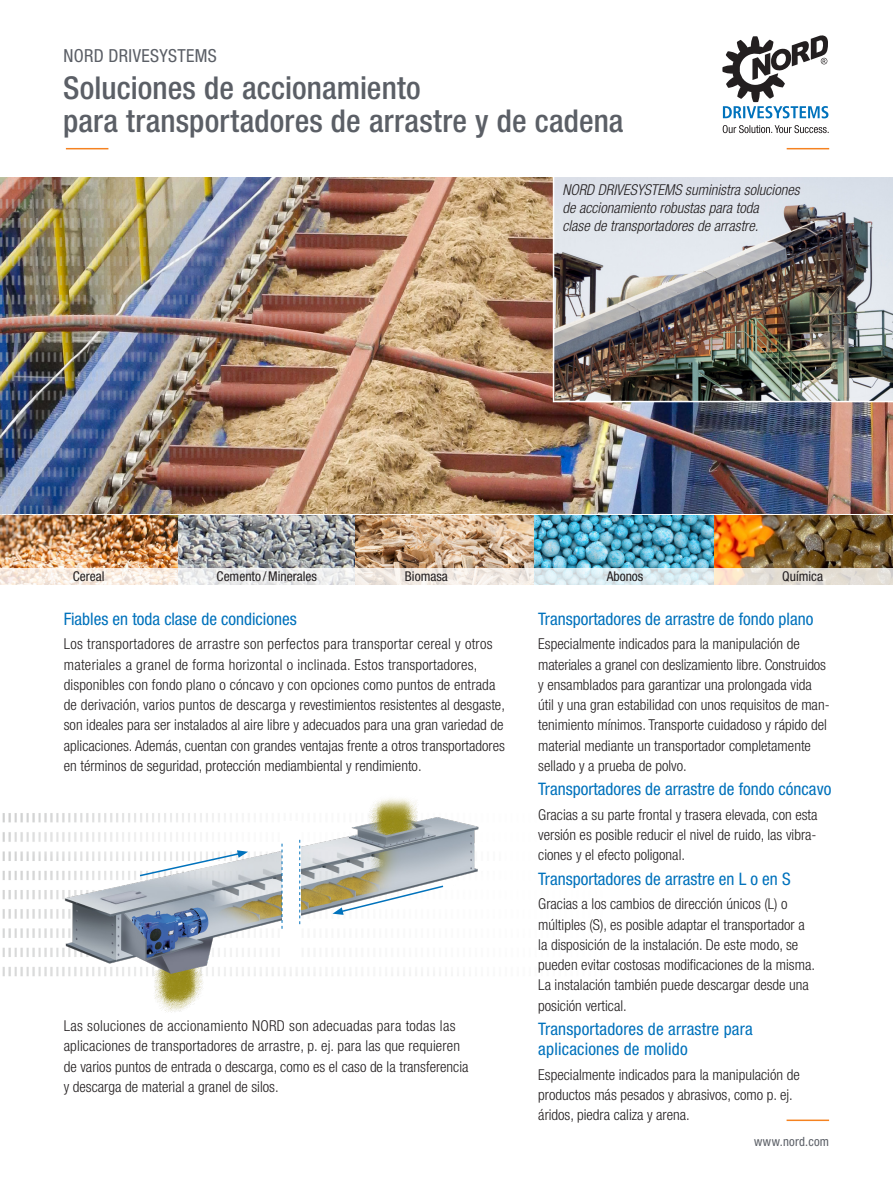
<style>
.page{position:relative;width:893px;height:1188px;background:#fff}
.page>*{position:absolute;margin:0;border:0;box-sizing:border-box;transform-origin:0 0}
.t1{font:500 condensed 31.5px "Helvetica Neue LT Std";letter-spacing:.005em;color:#5b5f66}
.t2{font:condensed 18px "Helvetica Neue LT Std";letter-spacing:.02em;color:#5b5f66}
.Fliesstext_Abst_N_3{font:condensed 17.25px "Helvetica Neue LT Std";color:#0072bc}
.Fliesstext_Abst_N_3-2{font:300 condensed 15px/20.2px "Helvetica Neue LT Std";color:#231f20}
.Intro_Text{font:italic 300 condensed 15px "Helvetica Neue LT Std";color:#231f20}
.Fliesstext_Abst_N_3-3{font:300 condensed 15px "Helvetica Neue LT Std";letter-spacing:.02em;color:#231f20}
.t3{font:condensed 13.5px "Helvetica Neue LT Std";color:#231f20}
.t4{font:condensed 12.75px "Helvetica Neue LT Std";letter-spacing:.02em;color:#5b5f66}
</style>
<div class="page">
<img style="left:2px;top:813px;width:51px;height:164px">
<img style="left:576px;top:402px;width:317px;height:111px">
<img style="left:355px;top:540px;width:180px;height:28px">
<img style="left:0;top:540px;width:355px;height:28px">
<img style="left:535px;top:515px;width:358px;height:53px">
<img style="left:576px;top:177px;width:317px;height:224px">
<svg style="left:0;top:568px;width:893px;height:17px"></svg>
<img style="left:56px;top:798px;width:423px;height:215px">
<div style="left:282px;top:821px;width:18px;height:137px;background:#fff"></div>
<svg style="left:282px;top:844px;width:1px;height:85px"></svg>
<svg style="left:299px;top:840px;width:1px;height:84px"></svg>
<svg style="left:138px;top:850px;width:110px;height:27px"></svg>
<svg style="left:332px;top:884px;width:113px;height:31px"></svg>
<hr style="left:787px;top:1120px;width:42px;height:1px;background:#f58220">
<img style="left:0;top:177px;width:576px;height:363px">
<hr style="left:66px;top:148px;width:42px;height:1px;background:#f58220">
<hr style="left:787px;top:148px;width:42px;height:1px;background:#f58220">
<svg style="left:723px;top:125px;width:106px;height:8px"></svg>
<svg style="left:722px;top:35px;width:106px;height:83px"></svg>
<p class="t2" style="left:64px;top:45px;width:155px">NORD DRIVESYSTEMS</p>
<p class="t1" style="left:63px;top:69px;width:359px">Soluciones de accionamiento</p>
<p class="t1" style="left:63px;top:102px;width:562px">para transportadores de arrastre y de cadena</p>
<p class="Intro_Text" style="left:562px;top:181px;width:239px">NORD DRIVESYSTEMS suministra soluciones</p>
<p class="Intro_Text" style="left:562px;top:199px;width:198px">de accionamiento robustas para toda</p>
<p class="Intro_Text" style="left:562px;top:217px;width:198px">clase de transportadores de arrastre.</p>
<p class="t3" style="left:73px;top:568px;width:33px">Cereal</p>
<p class="t3" style="left:217px;top:568px;width:102px">Cemento /Minerales</p>
<p class="t3" style="left:405px;top:568px;width:44px">Biomasa</p>
<p class="t3" style="left:607px;top:568px;width:38px">Abonos</p>
<p class="t3" style="left:782px;top:568px;width:42px">Química</p>
<p class="Fliesstext_Abst_N_3" style="left:538px;top:609px;width:277px">Transportadores de arrastre de fondo plano</p>
<p class="Fliesstext_Abst_N_3-2" style="left:538px;top:634px;width:263px">Especialmente indicados para la manipulación de</p>
<p class="Fliesstext_Abst_N_3-2" style="left:538px;top:654px;width:289px">materiales a granel con deslizamiento libre. Construidos y ensamblados para garantizar una prolongada vida</p>
<p class="Fliesstext_Abst_N_3-2" style="left:538px;top:695px;width:293px">útil y una gran estabilidad con unos requisitos de man&shy;tenimiento mínimos. Transporte cuidadoso y rápido del material mediante un transportador completamente sellado y a prueba de polvo.</p>
<p class="Fliesstext_Abst_N_3" style="left:538px;top:779px;width:295px">Transportadores de arrastre de fondo cóncavo</p>
<p class="Fliesstext_Abst_N_3-2" style="left:538px;top:804px;width:281px">Gracias a su parte frontal y trasera elevada, con esta</p>
<p class="Fliesstext_Abst_N_3-2" style="left:538px;top:825px;width:280px">versión es posible reducir el nivel de ruido, las vibra&shy;ciones y el efecto poligonal.</p>
<p class="Fliesstext_Abst_N_3" style="left:538px;top:869px;width:254px">Transportadores de arrastre en L o en S</p>
<p class="Fliesstext_Abst_N_3-2" style="left:538px;top:894px;width:278px">Gracias a los cambios de dirección únicos (L) o múltiples (S), es posible adaptar el transportador a la disposición de la instalación. De este modo, se pueden evitar costosas modificaciones de la misma.<br>La instalación también puede descargar desde una posición vertical.</p>
<p class="Fliesstext_Abst_N_3" style="left:538px;top:1019px;width:216px">Transportadores de arrastre para</p>
<p class="Fliesstext_Abst_N_3" style="left:538px;top:1039px;width:151px">aplicaciones de molido</p>
<p class="Fliesstext_Abst_N_3-2" style="left:538px;top:1064px;width:263px">Especialmente indicados para la manipulación de productos más pesados y abrasivos, como p. ej.</p>
<p class="Fliesstext_Abst_N_3-2" style="left:538px;top:1105px;width:153px">áridos, piedra caliza y arena.</p>
<p class="t4" style="left:754px;top:1134px;width:76px">www.nord.com</p>
<p class="Fliesstext_Abst_N_3" style="left:64px;top:609px;width:235px">Fiables en toda clase de condiciones</p>
<p class="Fliesstext_Abst_N_3-2" style="left:64px;top:634px;width:443px">Los transportadores de arrastre son perfectos para transportar cereal y otros materiales a granel de forma horizontal o inclinada. Estos transportadores, disponibles con fondo plano o cóncavo y con opciones como puntos de entrada de derivación, varios puntos de descarga y revestimientos resistentes al desgaste, son ideales para ser instalados al aire libre y adecuados para una gran variedad de aplicaciones. Además, cuentan con grandes ventajas frente a otros transportadores en términos de seguridad, protección mediambiental y rendimiento.</p>
<p class="Fliesstext_Abst_N_3-3" style="left:64px;top:1017px;width:393px">Las soluciones de accionamiento NORD son adecuadas para todas las</p>
<p class="Fliesstext_Abst_N_3-2" style="left:64px;top:1036px;width:398px">aplicaciones de transportadores de arrastre, p. ej. para las que requieren</p>
<p class="Fliesstext_Abst_N_3-2" style="left:64px;top:1056px;width:406px">de varios puntos de entrada o descarga, como es el caso de la transferencia</p>
<p class="Fliesstext_Abst_N_3-2" style="left:64px;top:1076px;width:216px">y descarga de material a granel de silos.</p>
</div>
